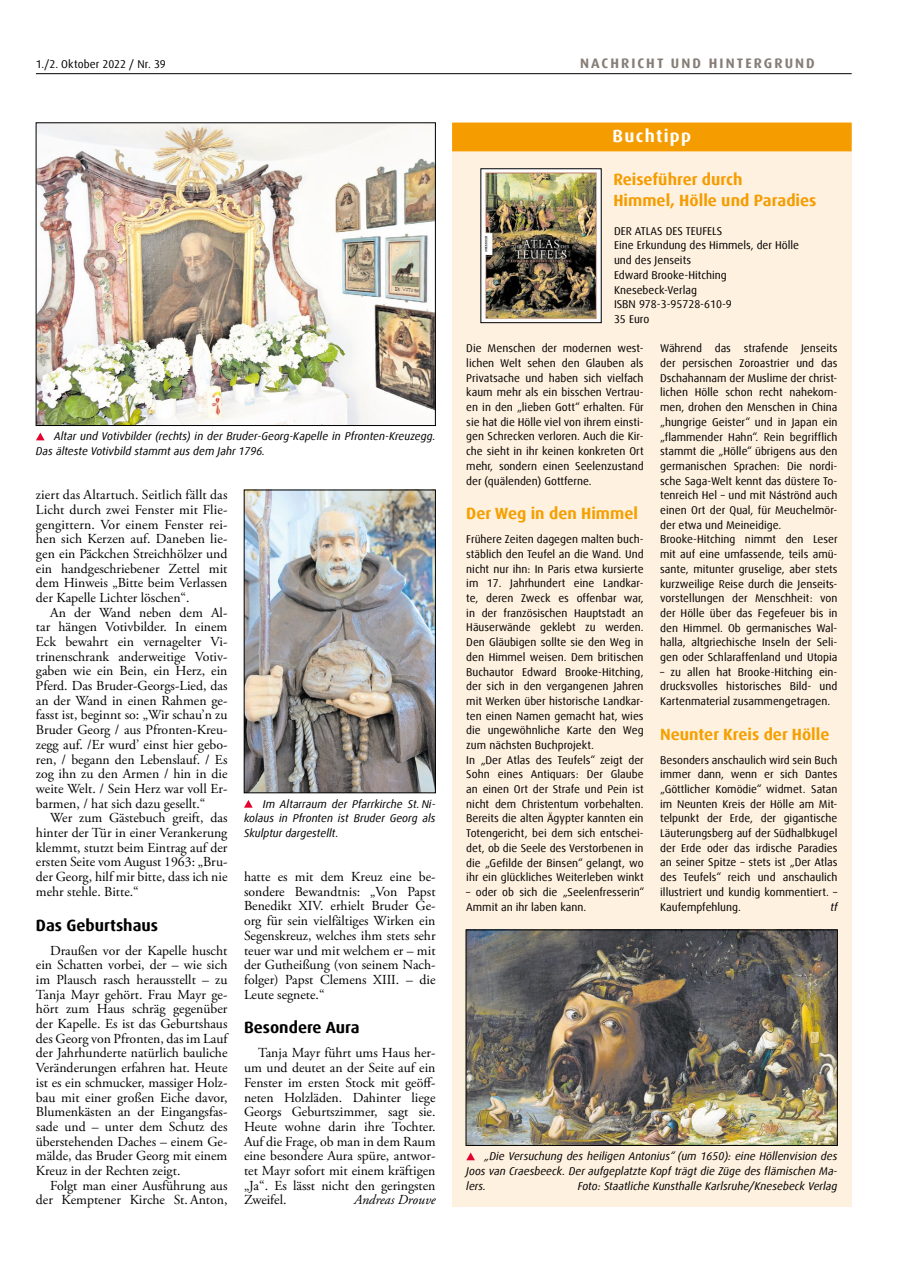
<style>
.page{position:relative;width:908px;height:1276px;background:#fff}
.page>*{position:absolute;margin:0;border:0;box-sizing:border-box;transform-origin:0 0}
.t1{font:700 17.5px "Dax Offc Pro";letter-spacing:.075em;color:#fff}
.t2{font:700 16.25px/21px "Dax Offc Pro";color:#f59c00}
.t3{font:700 16.25px "Dax Offc Pro";color:#f5a000}
.t4{font:700 16.25px "Dax Offc Pro";color:#000}
.t5{font:13.75px/14.6px "Adobe Garamond Pro";color:#000;text-align:justify}
.t6{font:700 13.75px "Dax Offc Pro";letter-spacing:.15em;color:#867d76}
.t7{font:italic 13.75px "Adobe Garamond Pro";color:#000}
.t8{font:11.25px/14.8px "Dax Offc Pro";color:#000}
.t9{font:italic 11.25px/14.8px "Dax Offc Pro";color:#000;text-align:justify}
</style>
<div class="page">
<hr style="left:36px;top:73px;width:815px;height:1px;background:#000">
<div style="left:452px;top:123px;width:399px;height:1084px;background:#fff1df"></div>
<div style="left:452px;top:123px;width:399px;height:28px;background:#f59c00"></div>
<img style="left:482px;top:171px;width:117px;height:150px">
<img style="left:467px;top:931px;width:368px;height:212px">
<div style="left:465px;top:929px;width:372px;height:216px;border:1px solid #000"></div>
<svg style="left:466px;top:1152px;width:9px;height:8px"></svg>
<img style="left:38px;top:125px;width:395px;height:299px">
<div style="left:36px;top:123px;width:399px;height:303px;border:1px solid #000"></div>
<svg style="left:36px;top:432px;width:9px;height:8px"></svg>
<img style="left:246px;top:492px;width:187px;height:299px">
<div style="left:244px;top:490px;width:191px;height:303px;border:1px solid #000"></div>
<svg style="left:244px;top:800px;width:8px;height:7px"></svg>
<p class="t8" style="left:36px;top:57px;width:131px">1./2. Oktober 2022 / Nr. 39</p>
<p class="t6" style="left:579px;top:55px;width:236px">NACHRICHT UND HINTERGRUND</p>
<h1 class="t1" style="left:612px;top:125px;width:80px">Buchtipp</h1>
<h2 class="t2" style="left:613px;top:169px;width:204px">Reiseführer durch<br>Himmel, Hölle und Paradies</h2>
<p class="t9" style="left:36px;top:429px;width:401px;text-indent:18px">Altar und Votivbilder (rechts) in der Bruder-Georg-Kapelle in Pfronten-Kreuzegg.<br>Das älteste Votivbild stammt aus dem Jahr 1796.</p>
<p class="t5" style="left:36px;top:488px;width:193px">ziert das Altartuch. Seitlich fällt das Licht durch zwei Fenster mit Flie&shy;gengittern. Vor einem Fenster rei&shy;hen sich Kerzen auf. Daneben lie&shy;gen ein Päckchen Streichhölzer und ein handgeschriebener Zettel mit dem Hinweis „Bitte beim Verlassen der Kapelle Lichter löschen“.</p>
<p class="t5" style="left:36px;top:605px;width:193px;text-indent:14px">An der Wand neben dem Al&shy;tar hängen Votivbilder. In einem Eck bewahrt ein vernagelter Vi&shy;trinenschrank anderweitige Votiv&shy;gaben wie ein Bein, ein Herz, ein Pferd. Das Bruder-Georgs-Lied, das an der Wand in einen Rahmen ge&shy;fasst ist, beginnt so: „Wir schau’n zu Bruder Georg / aus Pfronten-Kreu&shy;zegg auf. /Er wurd’ einst hier gebo&shy;ren, / begann den Lebenslauf. / Es zog ihn zu den Armen / hin in die weite Welt. / Sein Herz war voll Er&shy;barmen, / hat sich dazu gesellt.“</p>
<p class="t5" style="left:36px;top:811px;width:193px;text-indent:14px">Wer zum Gästebuch greift, das hinter der Tür in einer Verankerung klemmt, stutzt beim Eintrag auf der ersten Seite vom August 1963: „Bru&shy;der Georg, hilf mir bitte, dass ich nie mehr stehle. Bitte.“</p>
<h2 class="t4" style="left:36px;top:914px;width:124px">Das Geburtshaus</h2>
<p class="t5" style="left:36px;top:943px;width:193px;text-indent:14px">Draußen vor der Kapelle huscht ein Schatten vorbei, der – wie sich im Plausch rasch herausstellt – zu Tanja Mayr gehört. Frau Mayr ge&shy;hört zum Haus schräg gegenüber der Kapelle. Es ist das Geburtshaus des Georg von Pfronten, das im Lauf der Jahrhunderte natürlich bauliche Veränderungen erfahren hat. Heute ist es ein schmucker, massiger Holz&shy;bau mit einer großen Eiche davor, Blumenkästen an der Eingangsfas&shy;sade und – unter dem Schutz des überstehenden Daches – einem Ge&shy;mälde, das Bruder Georg mit einem Kreuz in der Rechten zeigt.</p>
<p class="t5" style="left:36px;top:1178px;width:193px;text-align:right">Folgt man einer Ausführung aus der Kemptener Kirche St. Anton,</p>
<p class="t9" style="left:244px;top:796px;width:193px;text-indent:19px">Im Altarraum der Pfarrkirche St. Ni&shy;kolaus in Pfronten ist Bruder Georg als Skulptur dargestellt.</p>
<p class="t5" style="left:244px;top:870px;width:193px">hatte es mit dem Kreuz eine be&shy;sondere Bewandtnis: „Von Papst Benedikt XIV. erhielt Bruder Ge&shy;org für sein vielfältiges Wirken ein Segenskreuz, welches ihm stets sehr teuer war und mit welchem er – mit der Gutheißung (von seinem Nach&shy;folger) Papst Clemens XIII. – die Leute segnete.“</p>
<h2 class="t4" style="left:244px;top:1017px;width:117px">Besondere Aura</h2>
<p class="t5" style="left:244px;top:1046px;width:193px;text-indent:14px">Tanja Mayr führt ums Haus her&shy;um und deutet an der Seite auf ein Fenster im ersten Stock mit geöff&shy;neten Holzläden. Dahinter liege Georgs Geburtszimmer, sagt sie.<br>Heute wohne darin ihre Tochter.<br>Auf die Frage, ob man in dem Raum eine besondere Aura spüre, antwor&shy;tet Mayr sofort mit einem kräftigen „Ja“. Es lässt nicht den geringsten Zweifel.</p>
<p class="t7" style="left:354px;top:1191px;width:83px">Andreas Drouve</p>
<p class="t8" style="left:613px;top:223px;width:186px">DER ATLAS DES TEUFELS<br>Eine Erkundung des Himmels, der Hölle und des Jenseits<br>Edward Brooke-Hitching<br>Knesebeck-Verlag<br>ISBN 978-3-95728-610-9<br>35 Euro</p>
<p class="t8" style="left:466px;top:341px;width:179px;text-align:justify">Die Menschen der modernen west&shy;lichen Welt sehen den Glauben als Privatsache und haben sich vielfach kaum mehr als ein bisschen Vertrau&shy;en in den „lieben Gott“ erhalten. Für sie hat die Hölle viel von ihrem einsti&shy;gen Schrecken verloren. Auch die Kir&shy;che sieht in ihr keinen konkreten Ort mehr, sondern einen Seelenzustand der (quälenden) Gottferne.</p>
<h2 class="t3" style="left:466px;top:503px;width:173px">Der Weg in den Himmel</h2>
<p class="t8" style="left:466px;top:532px;width:179px">Frühere Zeiten dagegen malten buch&shy;stäblich den Teufel an die Wand. Und nicht nur ihn: In Paris etwa kursierte im 17. Jahrhundert eine Landkar&shy;te, deren Zweck es offenbar war, in der französischen Hauptstadt an Häuserwände geklebt zu werden.<br>Den Gläubigen sollte sie den Weg in den Himmel weisen. Dem britischen Buchautor Edward Brooke-Hitching, der sich in den vergangenen Jahren mit Werken über historische Landkar&shy;ten einen Namen gemacht hat, wies die ungewöhnliche Karte den Weg zum nächsten Buchprojekt.<br>In „Der Atlas des Teufels“ zeigt der Sohn eines Antiquars: Der Glaube an einen Ort der Strafe und Pein ist nicht dem Christentum vorbehalten.<br>Bereits die alten Ägypter kannten ein Totengericht, bei dem sich entschei&shy;det, ob die Seele des Verstorbenen in die „Gefilde der Binsen“ gelangt, wo ihr ein glückliches Weiterleben winkt</p>
<p class="t8" style="left:466px;top:884px;width:180px">– oder ob sich die „Seelenfresserin“<br>Ammit an ihr laben kann.</p>
<p class="t8" style="left:660px;top:341px;width:179px">Während das strafende Jenseits der persischen Zoroastrier und das Dschahannam der Muslime der christ&shy;lichen Hölle schon recht nahekom&shy;men, drohen den Menschen in China „hungrige Geister“ und in Japan ein „flammender Hahn“. Rein begrifflich stammt die „Hölle“ übrigens aus den germanischen Sprachen: Die nordi&shy;sche Saga-Welt kennt das düstere To&shy;tenreich Hel – und mit Náströnd auch einen Ort der Qual, für Meuchelmör&shy;der etwa und Meineidige.<br>Brooke-Hitching nimmt den Leser mit auf eine umfassende, teils amü&shy;sante, mitunter gruselige, aber stets kurzweilige Reise durch die Jenseits&shy;vorstellungen der Menschheit: von der Hölle über das Fegefeuer bis in den Himmel. Ob germanisches Wal&shy;halla, altgriechische Inseln der Seli&shy;gen oder Schlaraffenland und Utopia</p>
<p class="t8" style="left:660px;top:664px;width:179px;text-align:justify">– zu allen hat Brooke-Hitching ein&shy;drucksvolles historisches Bild- und Kartenmaterial zusammengetragen.</p>
<h2 class="t3" style="left:660px;top:723px;width:171px">Neunter Kreis der Hölle</h2>
<p class="t8" style="left:660px;top:752px;width:179px;text-align:justify">Besonders anschaulich wird sein Buch immer dann, wenn er sich Dantes „Göttlicher Komödie“ widmet. Satan im Neunten Kreis der Hölle am Mit&shy;telpunkt der Erde, der gigantische Läuterungsberg auf der Südhalbkugel der Erde oder das irdische Paradies an seiner Spitze – stets ist „Der Atlas des Teufels“ reich und anschaulich illustriert und kundig kommentiert. – Kaufempfehlung.</p>
<p class="t9" style="left:830px;top:899px;width:9px">tf</p>
<p class="t9" style="left:466px;top:1149px;width:372px;text-indent:18px">„Die Versuchung des heiligen Antonius“ (um 1650): eine Höllenvision des Joos van Craesbeeck. Der aufgeplatzte Kopf trägt die Züge des flämischen Ma&shy;lers.</p>
<p class="t9" style="left:577px;top:1178px;width:261px">Foto: Staatliche Kunsthalle Karlsruhe/Knesebeck Verlag</p>
</div>
